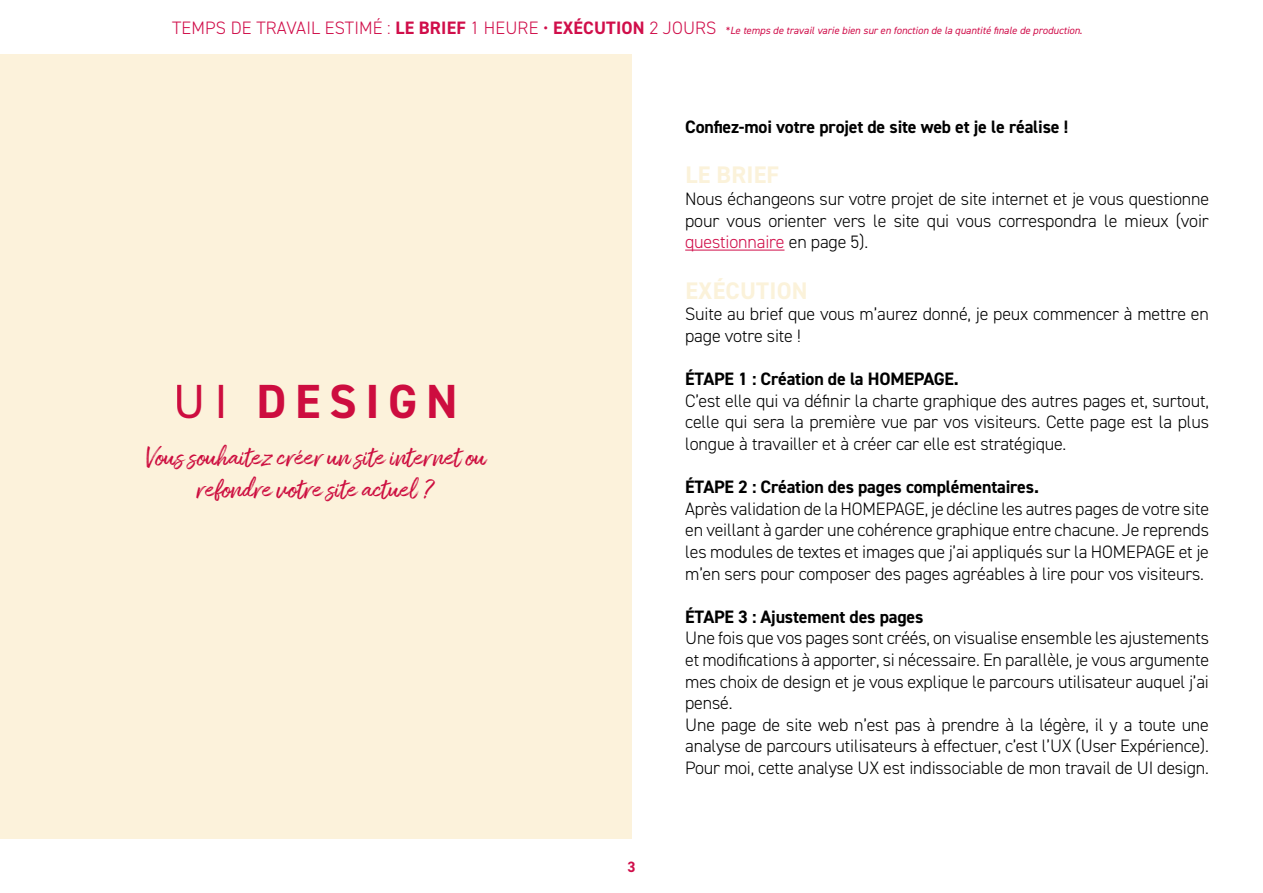
<style>
.page{position:relative;width:1263px;height:893px;background:#fff}
.page>*{position:absolute;margin:0;border:0;box-sizing:border-box;transform-origin:0 0}
.t1{font:700 48px "DIN2014";letter-spacing:.18em;color:#d00e4a}
.t2{font:27px/32.4px "Amithen";color:#d00e4a;text-align:center}
.t3{font:700 24px "DIN2014";letter-spacing:.01em;color:#fbf2da}
.t4{font:300 18px/21.6px "DIN2014";letter-spacing:-.01em;color:#000;text-align:justify}
.t5{font:700 18px "DIN2014";letter-spacing:-.01em;color:#000}
.t6{font:700 15px "DIN2014";color:#d00e4a}
.t7{font:italic 10.5px "DIN2014";color:#d00e4a}
.s1{font-weight:300;font-style:normal;font-size:18px}
.s2{font-weight:700;font-style:normal;font-size:18px}
.s3{font-weight:400}
.s4{color:#d00e4a}
</style>
<div class="page">
<div style="left:0;top:54px;width:631px;height:785px;background:#fcf2db"></div>
<hr style="left:685px;top:250px;width:99px;height:1px;background:#d00e4a">
<p class="t7" style="left:172px;top:24px;width:912px"><span class="s1">TEMPS DE TRAVAIL ESTIMÉ :</span> <span class="s2">LE BRIEF</span> <span class="s1">1 HEURE •</span> <span class="s2">EXÉCUTION</span> <span class="s1">2 JOURS</span> *Le temps de travail varie bien sur en fonction de la quantité finale de production.</p>
<h1 class="t1" style="left:174px;top:369px;width:286px"><span class="s3">UI</span> DESIGN</h1>
<h2 class="t2" style="left:145px;top:442px;width:342px">Vous souhaitez créer un site internet ou refondre votre site actuel ?</h2>
<p class="t6" style="left:627px;top:857px;width:10px">3</p>
<p class="t5" style="left:685px;top:115px;width:385px">Confiez-moi votre projet de site web et je le réalise !</p>
<h3 class="t3" style="left:685px;top:159px;width:95px">LE BRIEF</h3>
<p class="t4" style="left:685px;top:188px;width:525px">Nous échangeons sur votre projet de site internet et je vous questionne pour vous orienter vers le site qui vous correspondra le mieux (voir <span class="s4">questionnaire</span> en page 5).</p>
<h3 class="t3" style="left:685px;top:274px;width:124px">EXÉCUTION</h3>
<p class="t4" style="left:685px;top:303px;width:525px">Suite au brief que vous m’aurez donné, je peux commencer à mettre en page votre site !</p>
<p class="t5" style="left:685px;top:367px;width:275px">ÉTAPE 1 : Création de la HOMEPAGE.</p>
<p class="t4" style="left:685px;top:390px;width:525px">C’est elle qui va définir la charte graphique des autres pages et, surtout, celle qui sera la première vue par vos visiteurs. Cette page est la plus longue à travailler et à créer car elle est stratégique.</p>
<p class="t5" style="left:685px;top:475px;width:355px">ÉTAPE 2 : Création des pages complémentaires.</p>
<p class="t4" style="left:685px;top:498px;width:525px">Après validation de la HOMEPAGE, je décline les autres pages de votre site en veillant à garder une cohérence graphique entre chacune. Je reprends les modules de textes et images que j’ai appliqués sur la HOMEPAGE et je m’en sers pour composer des pages agréables à lire pour vos visiteurs.</p>
<p class="t5" style="left:685px;top:604px;width:240px">ÉTAPE 3 : Ajustement des pages</p>
<p class="t4" style="left:685px;top:627px;width:525px;text-align:left">Une fois que vos pages sont créés, on visualise ensemble les ajustements et modifications à apporter, si nécessaire. En parallèle, je vous argumente mes choix de design et je vous explique le parcours utilisateur auquel j’ai pensé.<br>Une page de site web n’est pas à prendre à la légère, il y a toute une analyse de parcours utilisateurs à effectuer, c’est l’UX (User Expérience).<br>Pour moi, cette analyse UX est indissociable de mon travail de UI design.</p>
</div>
